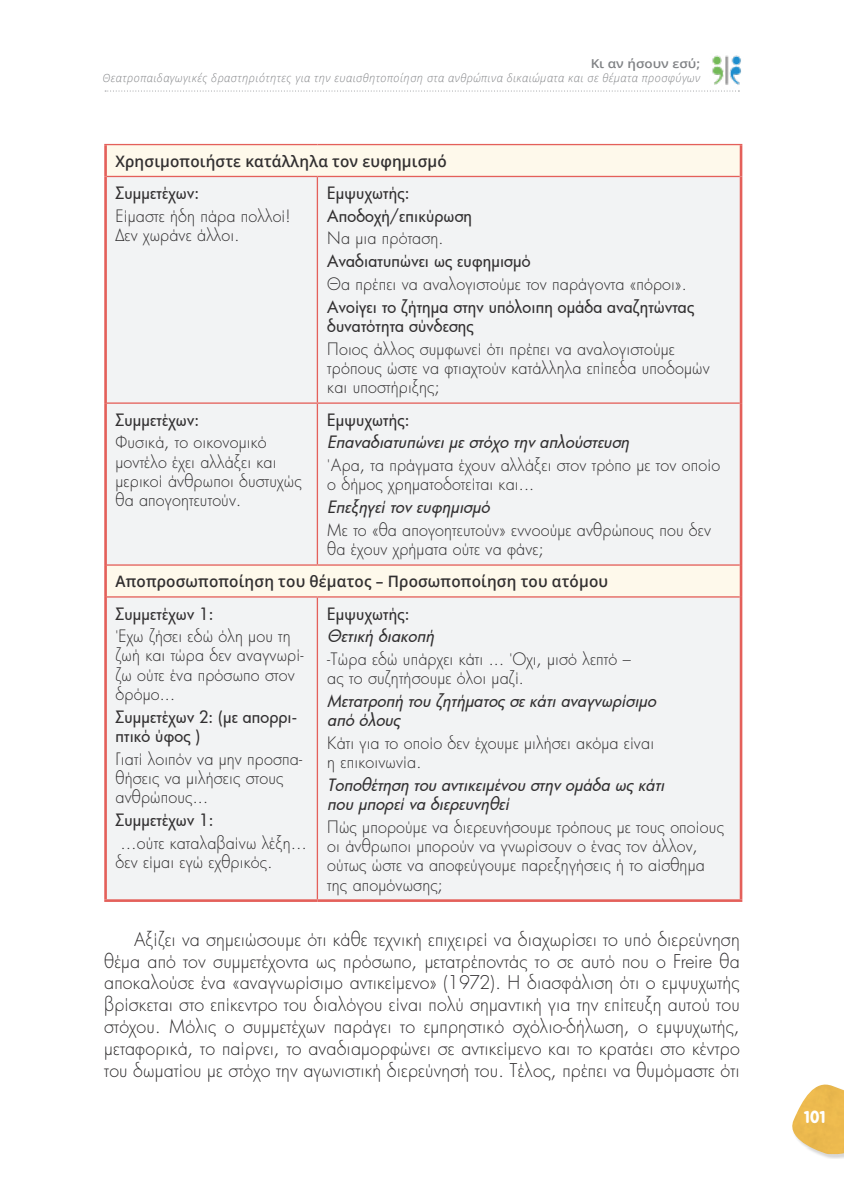
<style>
.page{position:relative;width:844px;height:1191px;background:#fff}
.page>*{position:absolute;margin:0;border:0;box-sizing:border-box;transform-origin:0 0}
.t1{font:300 18.38px/21.9px "Futura";letter-spacing:.01em;color:#2b292a;text-align:justify}
.t2{font:300 16.62px/19.2px "Futura";letter-spacing:.01em;color:#2b292a}
.t3{font:500 16.62px/19.2px "Futura";letter-spacing:.01em;color:#312f30}
.t4{font:italic 500 16.62px/19.2px "Futura";color:#312f30}
.t5{font:700 16.28px "B Preplay";color:#fff}
.t6{font:600 15.75px "Open Sans";letter-spacing:.01em;color:#312f30}
.t7{font:600 12.25px "Open Sans";color:#808285;scale:1.1 1}
.t8{font:italic 300 11.38px "Open Sans";letter-spacing:.05em;color:#808285;scale:.96 1}
</style>
<div class="page">
<div style="left:792px;top:1085px;width:51px;height:73px;background:#231f20;opacity:.18"></div>
<img style="left:792px;top:1084px;width:51px;height:72px">
<img style="left:712px;top:55px;width:29px;height:30px">
<svg style="left:105px;top:91px;width:634px;height:1px"></svg>
<div style="left:107px;top:145px;width:632px;height:31px;background:#fef9eb"></div>
<div style="left:107px;top:177px;width:632px;height:722px;background:#f2f3f4"></div>
<hr style="left:104px;top:144px;width:213px;height:1px;background:#e4605a">
<hr style="left:317px;top:144px;width:425px;height:1px;background:#e4605a">
<hr style="left:107px;top:176px;width:210px;height:1px;background:#e4605a">
<hr style="left:317px;top:176px;width:422px;height:1px;background:#e4605a">
<hr style="left:316px;top:177px;width:2px;height:225px;background:#e4605a">
<hr style="left:107px;top:402px;width:210px;height:2px;background:#e4605a">
<hr style="left:317px;top:402px;width:422px;height:2px;background:#e4605a">
<hr style="left:316px;top:404px;width:2px;height:160px;background:#e4605a">
<hr style="left:107px;top:564px;width:210px;height:1px;background:#e4605a">
<hr style="left:317px;top:564px;width:422px;height:1px;background:#e4605a">
<hr style="left:107px;top:596px;width:210px;height:1px;background:#e4605a">
<hr style="left:317px;top:596px;width:422px;height:1px;background:#e4605a">
<hr style="left:316px;top:597px;width:2px;height:302px;background:#e4605a">
<hr style="left:104px;top:145px;width:3px;height:31px;background:#e4605a">
<hr style="left:739px;top:145px;width:3px;height:31px;background:#e4605a">
<hr style="left:104px;top:176px;width:3px;height:227px;background:#e4605a">
<hr style="left:739px;top:176px;width:3px;height:227px;background:#e4605a">
<hr style="left:104px;top:403px;width:3px;height:162px;background:#e4605a">
<hr style="left:739px;top:403px;width:3px;height:162px;background:#e4605a">
<hr style="left:104px;top:565px;width:3px;height:32px;background:#e4605a">
<hr style="left:739px;top:565px;width:3px;height:32px;background:#e4605a">
<hr style="left:104px;top:597px;width:3px;height:302px;background:#e4605a">
<hr style="left:739px;top:597px;width:3px;height:302px;background:#e4605a">
<hr style="left:104px;top:899px;width:213px;height:3px;background:#e4605a">
<hr style="left:317px;top:899px;width:425px;height:3px;background:#e4605a">
<p class="t7" style="left:590px;top:55px;width:101px">Κι αν ήσουν εσύ;</p>
<p class="t8" style="left:102px;top:70px;width:623px">Θεατροπαιδαγωγικές δραστηριότητες για την ευαισθητοποίηση στα ανθρώπινα δικαιώματα και σε θέματα προσφύγων</p>
<p class="t6" style="left:115px;top:150px;width:333px">Χρησιμοποιήστε κατάλληλα τον ευφημισμό</p>
<p class="t3" style="left:115px;top:183px;width:85px">Συμμετέχων:</p>
<p class="t2" style="left:115px;top:206px;width:177px">Είμαστε ήδη πάρα πολλοί!<br>Δεν χωράνε άλλοι.</p>
<p class="t3" style="left:327px;top:183px;width:84px">Εμψυχωτής:</p>
<p class="t3" style="left:327px;top:206px;width:146px">Αποδοχή/επικύρωση</p>
<p class="t2" style="left:327px;top:228px;width:118px">Να μια πρόταση.</p>
<p class="t3" style="left:327px;top:251px;width:205px">Αναδιατυπώνει ως ευφημισμό</p>
<p class="t2" style="left:327px;top:274px;width:361px">Θα πρέπει να αναλογιστούμε τον παράγοντα «πόροι».</p>
<p class="t3" style="left:327px;top:296px;width:368px">Ανοίγει το ζήτημα στην υπόλοιπη ομάδα αναζητώντας δυνατότητα σύνδεσης</p>
<p class="t2" style="left:327px;top:339px;width:384px">Ποιος άλλος συμφωνεί ότι πρέπει να αναλογιστούμε τρόπους ώστε να φτιαχτούν κατάλληλα επίπεδα υποδομών και υποστήριξης;</p>
<p class="t3" style="left:115px;top:409px;width:85px">Συμμετέχων:</p>
<p class="t2" style="left:115px;top:432px;width:188px">Φυσικά, το οικονομικό μοντέλο έχει αλλάξει και μερικοί άνθρωποι δυστυχώς θα απογοητευτούν.</p>
<p class="t3" style="left:327px;top:409px;width:84px">Εμψυχωτής:</p>
<p class="t4" style="left:327px;top:432px;width:307px">Επαναδιατυπώνειμεστόχο τηναπλούστευση</p>
<p class="t2" style="left:327px;top:455px;width:394px">Άρα, τα πράγματα έχουν αλλάξει στον τρόπο με τον οποίο ο δήμος χρηματοδοτείται και...</p>
<p class="t4" style="left:327px;top:497px;width:168px">Επεξηγείτονευφημισμό</p>
<p class="t2" style="left:327px;top:520px;width:385px">Με το «θα απογοητευτούν» εννοούμε ανθρώπους που δεν θα έχουν χρήματα ούτε να φάνε;</p>
<p class="t6" style="left:115px;top:570px;width:494px">Αποπροσωποποίηση του θέματος – Προσωποποίηση του ατόμου</p>
<p class="t3" style="left:115px;top:603px;width:99px">Συμμετέχων 1:</p>
<p class="t2" style="left:115px;top:626px;width:189px">Έχω ζήσει εδώ όλη μου τη ζωή και τώρα δεν αναγνωρί&shy;ζω ούτε ένα πρόσωπο στον δρόμο...</p>
<p class="t3" style="left:115px;top:706px;width:183px">Συμμετέχων 2: (με απορρι&shy;πτικό ύφος )</p>
<p class="t2" style="left:115px;top:748px;width:188px">Γιατί λοιπόν να μην προσπα&shy;θήσεις να μιλήσεις στους ανθρώπους...</p>
<p class="t3" style="left:115px;top:810px;width:99px">Συμμετέχων 1:</p>
<p class="t2" style="left:115px;top:832px;width:193px;text-indent:5px">…ούτε καταλαβαίνω λέξη… δεν είμαι εγώ εχθρικός.</p>
<p class="t3" style="left:327px;top:603px;width:84px">Εμψυχωτής:</p>
<p class="t4" style="left:327px;top:626px;width:112px">Θετική διακοπή</p>
<p class="t2" style="left:327px;top:649px;width:305px">-Τώρα εδώ υπάρχει κάτι ... Όχι, μισό λεπτό – ας το συζητήσουμε όλοι μαζί.</p>
<p class="t4" style="left:327px;top:691px;width:334px">Μετατροπή του ζητήματοςσεκάτιαναγνωρίσιμο από όλους</p>
<p class="t2" style="left:327px;top:733px;width:328px">Κάτι για το οποίο δεν έχουμε μιλήσει ακόμα είναι η επικοινωνία.</p>
<p class="t4" style="left:327px;top:775px;width:343px">Τοποθέτηση του αντικειμένου στηνομάδα ωςκάτι που μπορείνα διερευνηθεί</p>
<p class="t2" style="left:327px;top:817px;width:398px">Πώς μπορούμε να διερευνήσουμε τρόπους με τους οποίους οι άνθρωποι μπορούν να γνωρίσουν ο ένας τον άλλον, ούτως ώστε να αποφεύγουμε παρεξηγήσεις ή το αίσθημα της απομόνωσης;</p>
<p class="t1" style="left:104px;top:927px;width:637px;text-indent:30px">Αξίζει να σημειώσουμε ότι κάθε τεχνική επιχειρεί να διαχωρίσει το υπό διερεύνηση θέμα από τον συμμετέχοντα ως πρόσωπο, μετατρέποντάς το σε αυτό που ο Freire θα αποκαλούσε ένα «αναγνωρίσιμο αντικείμενο» (1972). Η διασφάλιση ότι ο εμψυχωτής βρίσκεται στο επίκεντρο του διαλόγου είναι πολύ σημαντική για την επίτευξη αυτού του στόχου. Μόλις ο συμμετέχων παράγει το εμπρηστικό σχόλιο-δήλωση, ο εμψυχωτής, μεταφορικά, το παίρνει, το αναδιαμορφώνει σε αντικείμενο και το κρατάει στο κέντρο του δωματίου με στόχο την αγωνιστική διερεύνησή του. Τέλος, πρέπει να θυμόμαστε ότι</p>
<p class="t5" style="left:803px;top:1107px;width:23px">101</p>
</div>
